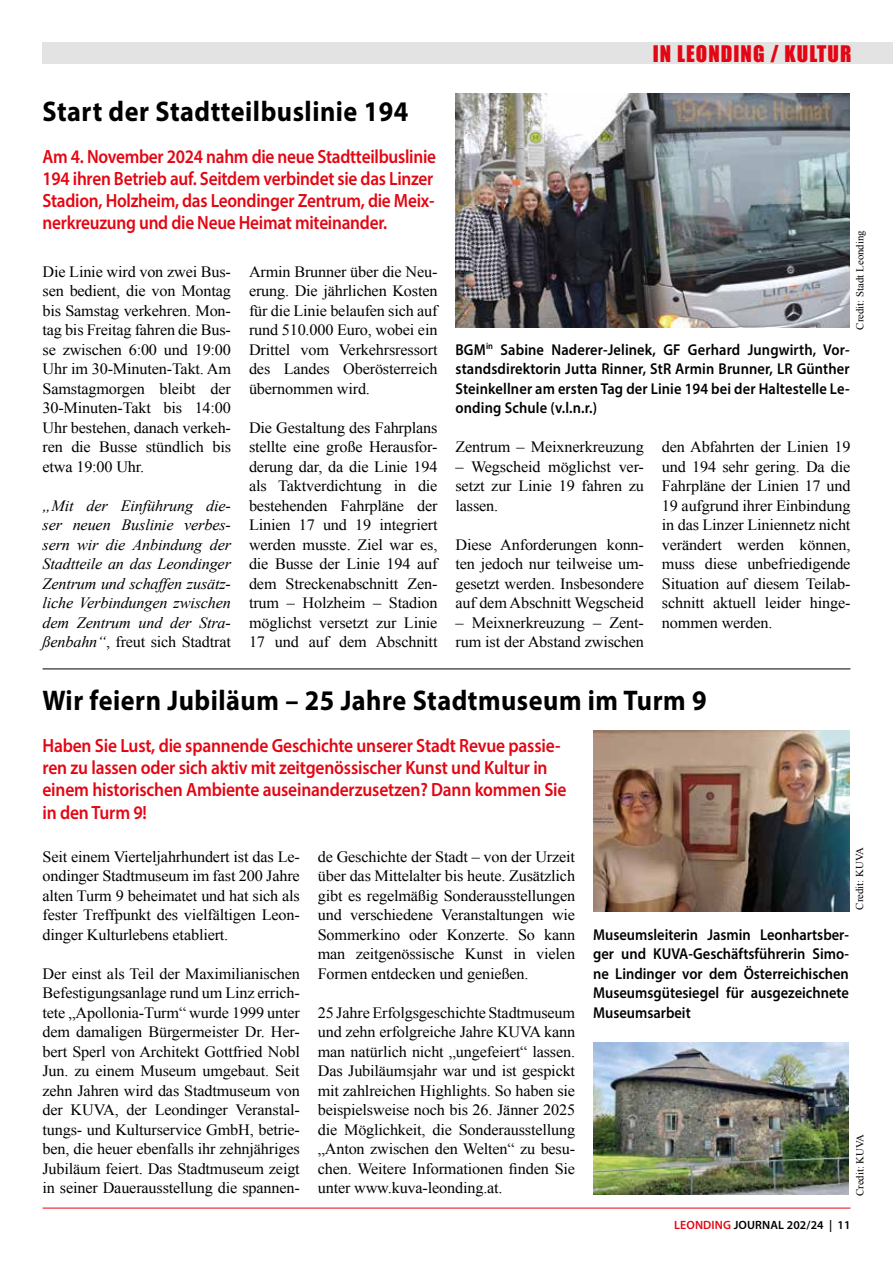
<style>
.page{position:relative;width:893px;height:1263px;background:#fff}
.page>*{position:absolute;margin:0;border:0;box-sizing:border-box;transform-origin:0 0}
.t1{font:700 28.5px "Myriad Pro";letter-spacing:.02em;color:#000;scale:.92 1}
.t2{font:21px "Impact";letter-spacing:.05em;color:#e30613}
.t3{font:600 19.2px/22.2px "Myriad Pro";letter-spacing:-.015em;color:#e30613;scale:.91 1}
.t4{font:600 19.2px/22.2px "Myriad Pro";letter-spacing:-.015em;color:#e30613;scale:.9 1}
.t5{font:15.75px/19.5px "Times New Roman";letter-spacing:-.01em;color:#000;text-align:justify}
.t6{font:600 15.75px/19.5px "Myriad Pro";color:#000;text-align:justify;scale:.92 1}
.t7{font:italic 15.75px/19.5px "Times New Roman";letter-spacing:-.01em;color:#000;text-align:justify}
.t8{font:600 12px "Myriad Pro";letter-spacing:.01em;color:#000}
.t9{font:10.5px "Times New Roman";color:#000}
.s1{font-style:normal}
.s2{color:#e30613}
</style>
<div class="page">
<div style="left:43px;top:43px;width:850px;height:21px;background:#e3e3e3"></div>
<hr style="left:43px;top:1208px;width:807px;height:1px;background:#e30613">
<img style="left:455px;top:94px;width:395px;height:233px">
<img style="left:593px;top:1043px;width:256px;height:152px">
<img style="left:593px;top:731px;width:257px;height:180px">
<hr style="left:43px;top:669px;width:807px;height:1px;background:#000">
<h1 class="t1" style="left:43px;top:92px;width:399px">Start der Stadtteilbuslinie 194</h1>
<p class="t4" style="left:43px;top:145px;width:439px">Am 4. November 2024 nahm die neue Stadtteilbuslinie 194 ihren Betrieb auf. Seitdem verbindet sie das Linzer Stadion, Holzheim, das Leondinger Zentrum, die Meix&shy;nerkreuzung und die Neue Heimat miteinander.</p>
<p class="t5" style="left:43px;top:261px;width:190px">Die Linie wird von zwei Bus&shy;sen bedient, die von Montag bis Samstag verkehren. Mon&shy;tag bis Freitag fahren die Bus&shy;se zwischen 6:00 und 19:00<br>Uhr im 30-Minuten-Takt. Am Samstagmorgen bleibt der 30-Minuten-Takt bis 14:00<br>Uhr bestehen, danach verkeh&shy;ren die Busse stündlich bis etwa 19:00 Uhr.</p>
<p class="t7" style="left:43px;top:495px;width:190px">„Mit der Einführung die&shy;ser neuen Buslinie verbes&shy;sern wir die Anbindung der Stadtteile an das Leondinger Zentrum und schaffen zusätz&shy;liche Verbindungen zwischen dem Zentrum und der Stra&shy;ßenbahn“<span class="s1">, freut sich Stadtrat</span></p>
<p class="t5" style="left:249px;top:261px;width:190px">Armin Brunner über die Neu&shy;erung. Die jährlichen Kosten für die Linie belaufen sich auf rund 510.000 Euro, wobei ein Drittel vom Verkehrsressort des Landes Oberösterreich übernommen wird.</p>
<p class="t5" style="left:249px;top:417px;width:190px">Die Gestaltung des Fahrplans stellte eine große Herausfor&shy;derung dar, da die Linie 194 als Taktverdichtung in die bestehenden Fahrpläne der Linien 17 und 19 integriert werden musste. Ziel war es, die Busse der Linie 194 auf dem Streckenabschnitt Zen&shy;trum – Holzheim – Stadion möglichst versetzt zur Linie 17 und auf dem Abschnitt</p>
<h2 class="t2" style="left:653px;top:38px;width:200px">IN LEONDING / KULTUR</h2>
<p class="t9" style="left:853px;top:330px;width:101px;rotate:-90deg">Credit: Stadt Leonding</p>
<p class="t6" style="left:455px;top:339px;width:430px">BGM<sup>in</sup> Sabine Naderer-Jelinek, GF Gerhard Jungwirth, Vor&shy;standsdirektorin Jutta Rinner, StR Armin Brunner, LR Günther Steinkellner am ersten Tag der Linie 194 bei der Haltestelle Le&shy;onding Schule (v.l.n.r.)</p>
<p class="t5" style="left:455px;top:437px;width:190px">Zentrum – Meixnerkreuzung</p>
<p class="t5" style="left:455px;top:456px;width:190px">– Wegscheid möglichst ver&shy;setzt zur Linie 19 fahren zu lassen.</p>
<p class="t5" style="left:455px;top:534px;width:190px">Diese Anforderungen konn&shy;ten jedoch nur teilweise um&shy;gesetzt werden. Insbesondere auf dem Abschnitt Wegscheid</p>
<p class="t5" style="left:455px;top:612px;width:190px">– Meixnerkreuzung – Zent&shy;rum ist der Abstand zwischen</p>
<p class="t5" style="left:662px;top:437px;width:190px">den Abfahrten der Linien 19 und 194 sehr gering. Da die Fahrpläne der Linien 17 und 19 aufgrund ihrer Einbindung in das Linzer Liniennetz nicht verändert werden können, muss diese unbefriedigende Situation auf diesem Teilab&shy;schnitt aktuell leider hinge&shy;nommen werden.</p>
<h1 class="t1" style="left:43px;top:682px;width:723px">Wir feiern Jubiläum – 25 Jahre Stadtmuseum im Turm 9</h1>
<p class="t3" style="left:42px;top:734px;width:577px">Haben Sie Lust, die spannende Geschichte unserer Stadt Revue passie&shy;ren zu lassen oder sich aktiv mit zeitgenössischer Kunst und Kultur in einem historischen Ambiente auseinanderzusetzen? Dann kommen Sie in den Turm 9!</p>
<p class="t5" style="left:42px;top:846px;width:259px">Seit einem Vierteljahrhundert ist das Le&shy;ondinger Stadtmuseum im fast 200 Jahre alten Turm 9 beheimatet und hat sich als fester Treffpunkt des vielfältigen Leon&shy;dinger Kulturlebens etabliert.</p>
<p class="t5" style="left:42px;top:963px;width:259px">Der einst als Teil der Maximilianischen Befestigungsanlage rund um Linz errich&shy;tete „Apollonia-Turm“ wurde 1999 unter dem damaligen Bürgermeister Dr. Her&shy;bert Sperl von Architekt Gottfried Nobl Jun. zu einem Museum umgebaut. Seit zehn Jahren wird das Stadtmuseum von der KUVA, der Leondinger Veranstal&shy;tungs- und Kulturservice GmbH, betrie&shy;ben, die heuer ebenfalls ihr zehnjähriges Jubiläum feiert. Das Stadtmuseum zeigt in seiner Dauerausstellung die spannen-</p>
<p class="t5" style="left:318px;top:846px;width:259px">de Geschichte der Stadt – von der Urzeit über das Mittelalter bis heute. Zusätzlich gibt es regelmäßig Sonderausstellungen und verschiedene Veranstaltungen wie Sommerkino oder Konzerte. So kann man zeitgenössische Kunst in vielen Formen entdecken und genießen.</p>
<p class="t5" style="left:318px;top:1002px;width:259px">25 Jahre Erfolgsgeschichte Stadtmuseum und zehn erfolgreiche Jahre KUVA kann man natürlich nicht „ungefeiert“ lassen.<br>Das Jubiläumsjahr war und ist gespickt mit zahlreichen Highlights. So haben sie beispielsweise noch bis 26. Jänner 2025 die Möglichkeit, die Sonderausstellung „Anton zwischen den Welten“ zu besu&shy;chen. Weitere Informationen finden Sie unter www.kuva-leonding.at.</p>
<p class="t9" style="left:852px;top:910px;width:64px;rotate:-90deg">Credit: KUVA</p>
<p class="t6" style="left:593px;top:924px;width:280px">Museumsleiterin Jasmin Leonhartsber&shy;ger und KUVA-Geschäftsführerin Simo&shy;ne Lindinger vor dem Österreichischen Museumsgütesiegel für ausgezeichnete Museumsarbeit</p>
<p class="t9" style="left:853px;top:1196px;width:64px;rotate:-90deg">Credit: KUVA</p>
<p class="t8" style="left:674px;top:1218px;width:178px"><span class="s2">LEONDING</span> JOURNAL 202/24 | 11</p>
</div>
